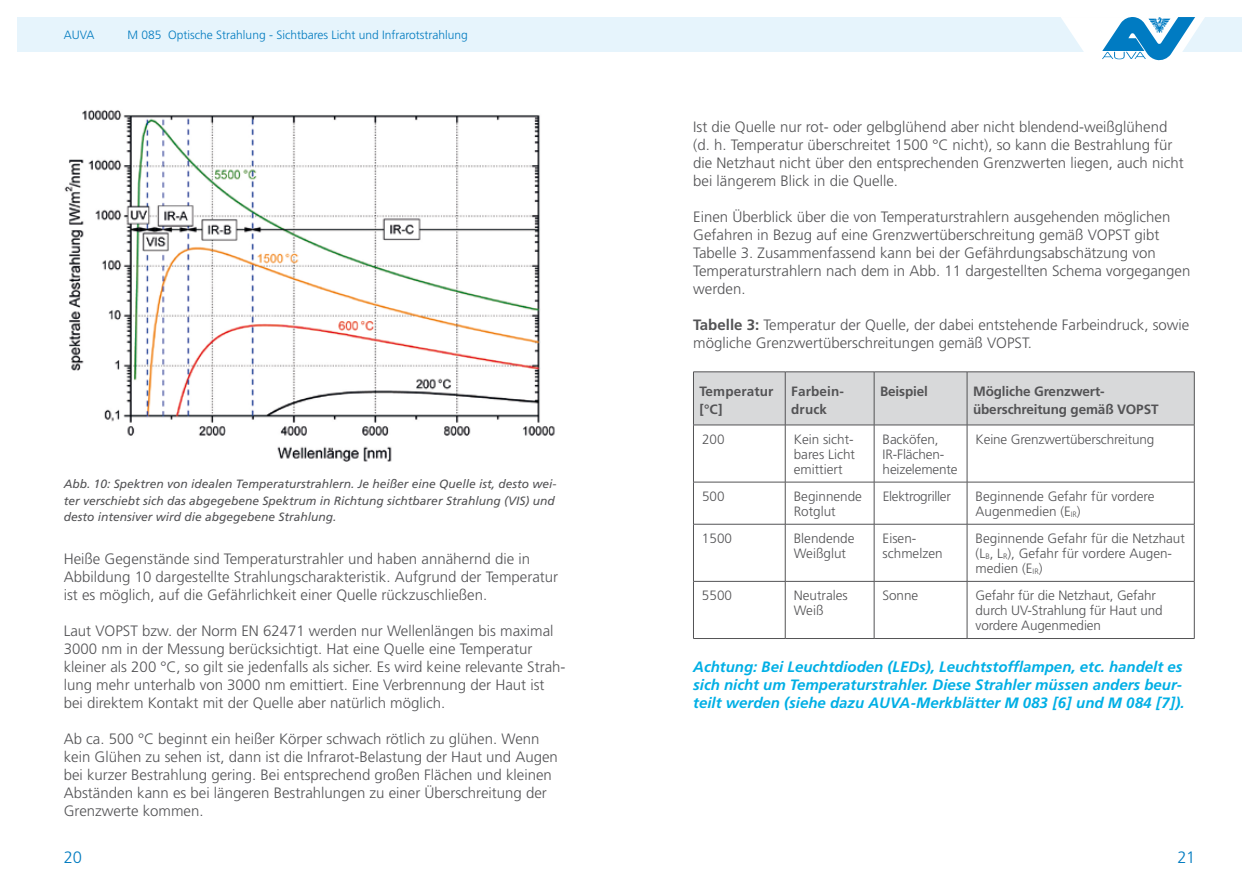
<style>
.page{position:relative;width:1259px;height:893px;background:#fff}
.page>*{position:absolute;margin:0;border:0;box-sizing:border-box;transform-origin:0 0}
.t1{font:300 16.5px "Frutiger LT Std";color:#007bc0}
.t2{font:300 15px/18px "Frutiger LT Std";color:#535355}
.t3{font:italic 700 15px/18px "Frutiger LT Std";color:#00afe5}
.t4{font:300 13.5px/15px "Frutiger LT Std";color:#535355}
.t5{font:700 13.5px/18px "Frutiger LT Std";letter-spacing:-.01em;color:#535355}
.t6{font:300 13.5px "Frutiger LT Std";letter-spacing:-.02em;color:#535355}
.t7{font:700 13.5px/18px "Frutiger LT Std";letter-spacing:.01em;color:#535355}
.t8{font:italic 12px/16.5px "Frutiger LT Std";color:#535355}
.t9{font:300 12px "Frutiger LT Std";color:#007abf}
.s1{font-weight:700}
</style>
<div class="page">
<div style="left:17px;top:17px;width:1225px;height:34px;background:#e6f4fc"></div>
<div style="left:694px;top:373px;width:500px;height:52px;background:#d8d9da"></div>
<hr style="left:693px;top:372px;width:92px;height:1px;background:#535355">
<hr style="left:693px;top:372px;width:1px;height:53px;background:#535355">
<hr style="left:785px;top:372px;width:89px;height:1px;background:#535355">
<hr style="left:785px;top:372px;width:1px;height:53px;background:#535355">
<hr style="left:874px;top:372px;width:93px;height:1px;background:#535355">
<hr style="left:874px;top:372px;width:1px;height:53px;background:#535355">
<hr style="left:967px;top:372px;width:227px;height:1px;background:#535355">
<hr style="left:967px;top:372px;width:1px;height:53px;background:#535355">
<hr style="left:1194px;top:372px;width:1px;height:53px;background:#535355">
<hr style="left:693px;top:425px;width:92px;height:1px;background:#535355">
<hr style="left:693px;top:425px;width:1px;height:57px;background:#535355">
<hr style="left:785px;top:425px;width:89px;height:1px;background:#535355">
<hr style="left:785px;top:425px;width:1px;height:57px;background:#535355">
<hr style="left:874px;top:425px;width:93px;height:1px;background:#535355">
<hr style="left:874px;top:425px;width:1px;height:57px;background:#535355">
<hr style="left:967px;top:425px;width:227px;height:1px;background:#535355">
<hr style="left:967px;top:425px;width:1px;height:57px;background:#535355">
<hr style="left:1194px;top:425px;width:1px;height:57px;background:#535355">
<hr style="left:693px;top:482px;width:92px;height:1px;background:#535355">
<hr style="left:693px;top:482px;width:1px;height:42px;background:#535355">
<hr style="left:785px;top:482px;width:89px;height:1px;background:#535355">
<hr style="left:785px;top:482px;width:1px;height:42px;background:#535355">
<hr style="left:874px;top:482px;width:93px;height:1px;background:#535355">
<hr style="left:874px;top:482px;width:1px;height:42px;background:#535355">
<hr style="left:967px;top:482px;width:227px;height:1px;background:#535355">
<hr style="left:967px;top:482px;width:1px;height:42px;background:#535355">
<hr style="left:1194px;top:482px;width:1px;height:42px;background:#535355">
<hr style="left:693px;top:524px;width:92px;height:1px;background:#535355">
<hr style="left:693px;top:524px;width:1px;height:57px;background:#535355">
<hr style="left:785px;top:524px;width:89px;height:1px;background:#535355">
<hr style="left:785px;top:524px;width:1px;height:57px;background:#535355">
<hr style="left:874px;top:524px;width:93px;height:1px;background:#535355">
<hr style="left:874px;top:524px;width:1px;height:57px;background:#535355">
<hr style="left:967px;top:524px;width:227px;height:1px;background:#535355">
<hr style="left:967px;top:524px;width:1px;height:57px;background:#535355">
<hr style="left:1194px;top:524px;width:1px;height:57px;background:#535355">
<hr style="left:693px;top:581px;width:92px;height:1px;background:#535355">
<hr style="left:693px;top:582px;width:1px;height:56px;background:#535355">
<hr style="left:785px;top:581px;width:89px;height:1px;background:#535355">
<hr style="left:785px;top:582px;width:1px;height:56px;background:#535355">
<hr style="left:874px;top:581px;width:93px;height:1px;background:#535355">
<hr style="left:874px;top:582px;width:1px;height:56px;background:#535355">
<hr style="left:967px;top:581px;width:227px;height:1px;background:#535355">
<hr style="left:967px;top:582px;width:1px;height:56px;background:#535355">
<hr style="left:1194px;top:582px;width:1px;height:56px;background:#535355">
<hr style="left:693px;top:638px;width:92px;height:1px;background:#535355">
<hr style="left:785px;top:638px;width:89px;height:1px;background:#535355">
<hr style="left:874px;top:638px;width:93px;height:1px;background:#535355">
<hr style="left:967px;top:638px;width:227px;height:1px;background:#535355">
<img style="left:64px;top:110px;width:491px;height:352px">
<svg style="left:1060px;top:17px;width:145px;height:44px"></svg>
<p class="t9" style="left:64px;top:28px;width:32px">AUVA</p>
<p class="t9" style="left:128px;top:28px;width:342px">M 085 Optische Strahlung - Sichtbares Licht und Infrarotstrahlung</p>
<p class="t8" style="left:64px;top:476px;width:494px">Abb. 10: Spektren von idealen Temperaturstrahlern. Je heißer eine Quelle ist, desto wei&shy;ter verschiebt sich das abgegebene Spektrum in Richtung sichtbarer Strahlung (VIS) und desto intensiver wird die abgegebene Strahlung.</p>
<p class="t2" style="left:64px;top:550px;width:496px">Heiße Gegenstände sind Temperaturstrahler und haben annähernd die in<br>Abbildung 10 dargestellte Strahlungscharakteristik. Aufgrund der Temperatur ist es möglich, auf die Gefährlichkeit einer Quelle rückzuschließen.</p>
<p class="t2" style="left:64px;top:622px;width:503px">Laut VOPST bzw. der Norm EN 62471 werden nur Wellenlängen bis maximal 3000 nm in der Messung berücksichtigt. Hat eine Quelle eine Temperatur kleiner als 200 °C, so gilt sie jedenfalls als sicher. Es wird keine relevante Strah&shy;lung mehr unterhalb von 3000 nm emittiert. Eine Verbrennung der Haut ist bei direktem Kontakt mit der Quelle aber natürlich möglich.</p>
<p class="t2" style="left:64px;top:730px;width:496px">Ab ca. 500 °C beginnt ein heißer Körper schwach rötlich zu glühen. Wenn kein Glühen zu sehen ist, dann ist die Infrarot-Belastung der Haut und Augen bei kurzer Bestrahlung gering. Bei entsprechend großen Flächen und kleinen Abständen kann es bei längeren Bestrahlungen zu einer Überschreitung der Grenzwerte kommen.</p>
<p class="t2" style="left:693px;top:118px;width:492px">Ist die Quelle nur rot- oder gelbglühend aber nicht blendend-weißglühend (d. h. Temperatur überschreitet 1500 °C nicht), so kann die Bestrahlung für die Netzhaut nicht über den entsprechenden Grenzwerten liegen, auch nicht bei längerem Blick in die Quelle.</p>
<p class="t2" style="left:693px;top:208px;width:499px">Einen Überblick über die von Temperaturstrahlern ausgehenden möglichen Gefahren in Bezug auf eine Grenzwertüberschreitung gemäß VOPST gibt Tabelle 3. Zusammenfassend kann bei der Gefährdungsabschätzung von Temperaturstrahlern nach dem in Abb. 11 dargestellten Schema vorgegangen werden.</p>
<p class="t2" style="left:693px;top:316px;width:497px"><span class="s1">Tabelle 3:</span> Temperatur der Quelle, der dabei entstehende Farbeindruck, sowie mögliche Grenzwertüberschreitungen gemäß VOPST.</p>
<p class="t5" style="left:699px;top:382px;width:75px">Temperatur [°C]</p>
<p class="t7" style="left:791px;top:382px;width:54px">Farbein&shy;druck</p>
<p class="t5" style="left:880px;top:382px;width:49px">Beispiel</p>
<p class="t5" style="left:973px;top:382px;width:187px">Mögliche Grenzwert&shy;überschreitung gemäß VOPST</p>
<p class="t4" style="left:702px;top:432px;width:24px">200</p>
<p class="t4" style="left:794px;top:432px;width:63px;text-align:justify">Kein sicht&shy;bares Licht emittiert</p>
<p class="t4" style="left:882px;top:432px;width:77px">Backöfen,<br>IR-Flächen&shy;heizelemente</p>
<p class="t4" style="left:975px;top:432px;width:180px">Keine Grenzwertüberschreitung</p>
<p class="t4" style="left:702px;top:489px;width:24px">500</p>
<p class="t4" style="left:794px;top:489px;width:70px">Beginnende<br>Rotglut</p>
<p class="t6" style="left:882px;top:488px;width:70px">Elektrogriller</p>
<p class="t4" style="left:975px;top:489px;width:180px">Beginnende Gefahr für vordere<br>Augenmedien (E<sub>IR</sub>)</p>
<p class="t4" style="left:702px;top:531px;width:32px">1500</p>
<p class="t4" style="left:793px;top:531px;width:62px">Blendende<br>Weißglut</p>
<p class="t4" style="left:882px;top:531px;width:61px">Eisen&shy;schmelzen</p>
<p class="t4" style="left:975px;top:531px;width:211px">Beginnende Gefahr für die Netzhaut (L<sub>B</sub>, L<sub>R</sub>), Gefahr für vordere Augen&shy;medien (E<sub>IR</sub>)</p>
<p class="t4" style="left:702px;top:588px;width:32px">5500</p>
<p class="t4" style="left:793px;top:588px;width:55px">Neutrales<br>Weiß</p>
<p class="t4" style="left:882px;top:588px;width:37px">Sonne</p>
<p class="t4" style="left:975px;top:588px;width:189px">Gefahr für die Netzhaut, Gefahr durch UV-Strahlung für Haut und vordere Augenmedien</p>
<p class="t3" style="left:693px;top:658px;width:493px">Achtung: Bei Leuchtdioden (LEDs), Leuchtstofflampen, etc. handelt es sich nicht um Temperaturstrahler. Diese Strahler müssen anders beur&shy;teilt werden (siehe dazu AUVA-Merkblätter M 083 [6] und M 084 [7]).</p>
<p class="t1" style="left:64px;top:848px;width:20px">20</p>
<p class="t1" style="left:1177px;top:848px;width:19px">21</p>
</div>
